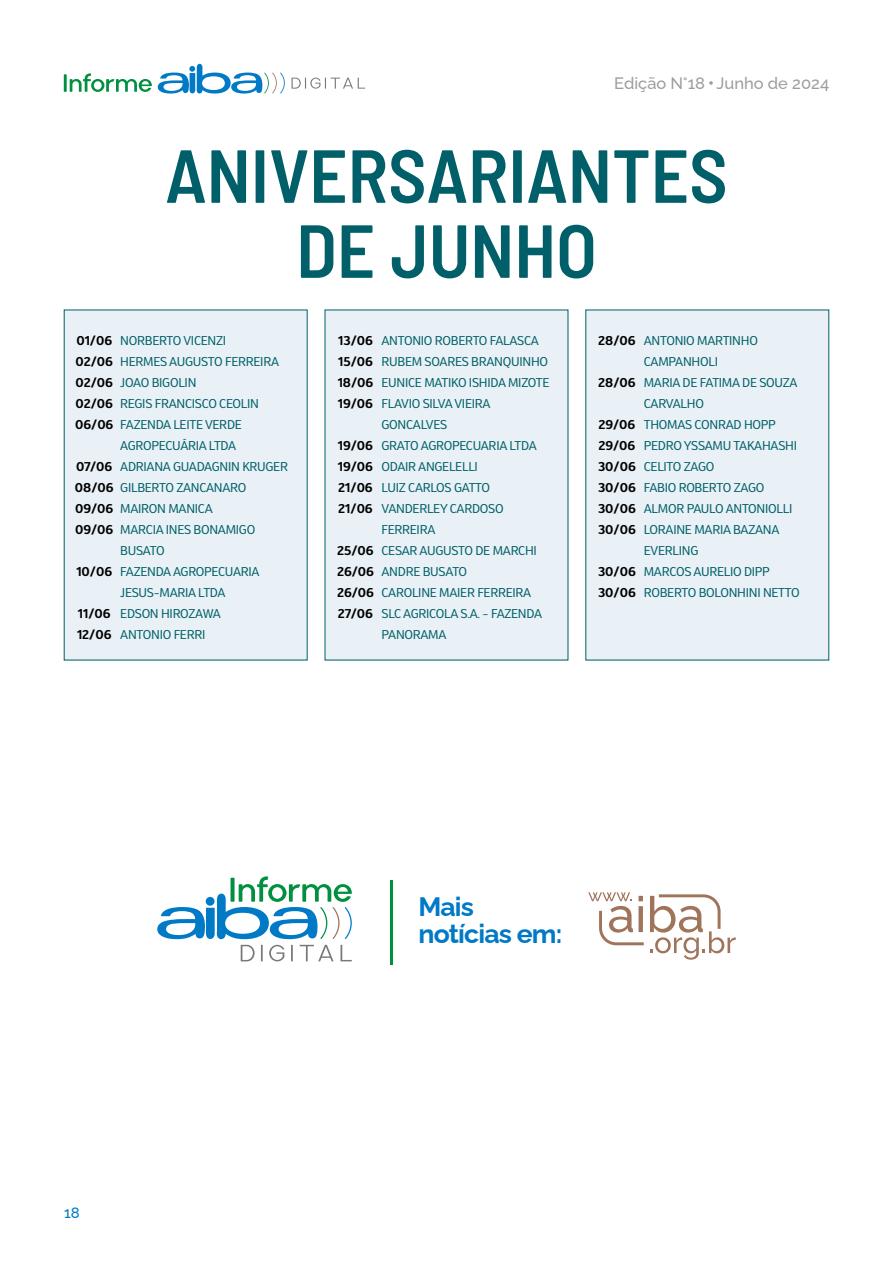
<style>
.page{position:relative;width:893px;height:1263px;background:#fff}
.page>*{position:absolute;margin:0;border:0;box-sizing:border-box;transform-origin:0 0}
.t1{font:600 semi-condensed 75px/75px "Barlow";color:#005f68;text-align:center}
.t2{font:700 26.55px/27px "Raleway";letter-spacing:-.03em;color:#0079c6}
.t3{font:500 16.5px "Raleway";color:#9d9d9c}
.t4{font:500 15px "Raleway";color:#0079c6}
.t5{font:12px/21px "Bw Helder W1";letter-spacing:-.02em;color:#005f68;scale:1.09 1}
.t6{font:700 12px/21px "Bw Helder W1";color:#000;text-align:justify;scale:1.09 1}
</style>
<div class="page">
<hr style="left:390px;top:880px;width:3px;height:84px;background:#009040">
<svg style="left:157px;top:876px;width:195px;height:85px"></svg>
<svg style="left:650px;top:894px;width:86px;height:66px"></svg>
<svg style="left:588px;top:892px;width:56px;height:53px"></svg>
<div style="left:63px;top:309px;width:245px;height:352px;background:#e9f1f6"></div>
<div style="left:324px;top:309px;width:245px;height:352px;background:#e9f1f6"></div>
<div style="left:585px;top:309px;width:245px;height:352px;background:#e9f1f6"></div>
<hr style="left:64px;top:74px;width:3px;height:18px;background:#009040">
<svg style="left:70px;top:73px;width:82px;height:19px"></svg>
<svg style="left:291px;top:78px;width:74px;height:11px"></svg>
<svg style="left:158px;top:63px;width:127px;height:31px"></svg>
<svg style="left:709px;top:81px;width:4px;height:4px"></svg>
<h3 class="t3" style="left:614px;top:70px;width:216px">Edição N°18 Junho de 2024</h3>
<h1 class="t1" style="left:165px;top:133px;width:564px">ANIVERSARIANTES<br>DE JUNHO</h1>
<p class="t6" style="left:75px;top:330px;width:37px">01/06<br>02/06<br>02/06<br>02/06<br>06/06</p>
<p class="t6" style="left:75px;top:456px;width:37px">07/06<br>08/06<br>09/06<br>09/06</p>
<p class="t6" style="left:76px;top:561px;width:34px">10/06</p>
<p class="t6" style="left:77px;top:603px;width:33px">11/06<br>12/06</p>
<p class="t6" style="left:338px;top:330px;width:34px">13/06<br>15/06<br>18/06<br>19/06</p>
<p class="t6" style="left:338px;top:435px;width:34px">19/06<br>19/06<br>21/06<br>21/06</p>
<p class="t6" style="left:337px;top:540px;width:35px">25/06<br>26/06<br>26/06<br>27/06</p>
<p class="t6" style="left:598px;top:330px;width:36px">28/06</p>
<p class="t6" style="left:598px;top:372px;width:36px">28/06</p>
<p class="t6" style="left:598px;top:414px;width:36px">29/06<br>29/06<br>30/06<br>30/06<br>30/06<br>30/06</p>
<p class="t6" style="left:598px;top:561px;width:36px">30/06<br>30/06</p>
<p class="t5" style="left:120px;top:330px;width:155px">NORBERTO VICENZI<br>HERMES AUGUSTO FERREIRA<br>JOAO BIGOLIN<br>REGIS FRANCISCO CEOLIN<br>FAZENDA LEITE VERDE<br>AGROPECUÁRIA LTDA<br>ADRIANA GUADAGNIN KRUGER<br>GILBERTO ZANCANARO<br>MAIRON MANICA<br>MARCIA INES BONAMIGO<br>BUSATO<br>FAZENDA AGROPECUARIA<br>JESUS-MARIA LTDA<br>EDSON HIROZAWA<br>ANTONIO FERRI</p>
<p class="t5" style="left:381px;top:330px;width:156px">ANTONIO ROBERTO FALASCA<br>RUBEM SOARES BRANQUINHO<br>EUNICE MATIKO ISHIDA MIZOTE<br>FLAVIO SILVA VIEIRA<br>GONCALVES<br>GRATO AGROPECUARIA LTDA<br>ODAIR ANGELELLI<br>LUIZ CARLOS GATTO<br>VANDERLEY CARDOSO<br>FERREIRA<br>CESAR AUGUSTO DE MARCHI<br>ANDRE BUSATO<br>CAROLINE MAIER FERREIRA<br>SLC AGRICOLA S.A. - FAZENDA<br>PANORAMA</p>
<p class="t5" style="left:644px;top:330px;width:145px">ANTONIO MARTINHO<br>CAMPANHOLI<br>MARIA DE FATIMA DE SOUZA<br>CARVALHO<br>THOMAS CONRAD HOPP<br>PEDRO YSSAMU TAKAHASHI<br>CELITO ZAGO<br>FABIO ROBERTO ZAGO<br>ALMOR PAULO ANTONIOLLI<br>LORAINE MARIA BAZANA<br>EVERLING<br>MARCOS AURELIO DIPP<br>ROBERTO BOLONHINI NETTO</p>
<p class="t4" style="left:64px;top:1201px;width:17px">18</p>
<h2 class="t2" style="left:418px;top:890px;width:146px">Mais notícias em:</h2>
</div>
